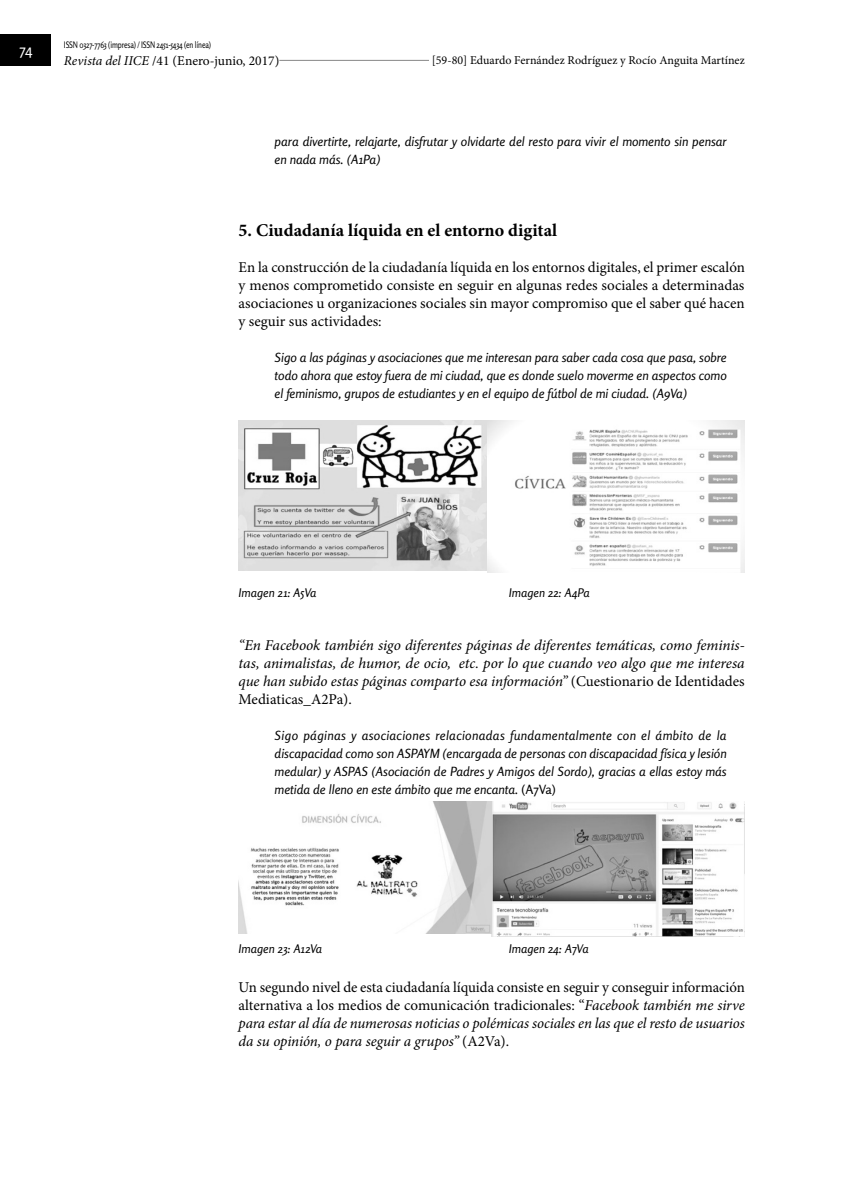
<style>
.page{position:relative;width:851px;height:1190px;background:#fff}
.page>*{position:absolute;margin:0;border:0;box-sizing:border-box;transform-origin:0 0}
.Art____Subtítulo{font:700 18px "Minion Pro";color:#000}
.Art____Texto_princip{font:15px/18px "Minion Pro";letter-spacing:-.005em;color:#000;text-align:justify}
.Art____Texto_princip-2{font:italic 15px/18px "Minion Pro";letter-spacing:-.01em;color:#000;text-align:justify}
.t1{font:15px "Rosario";color:#fff}
.t2{font:13.5px "Minion Pro";color:#000}
.Art____Cita{font:italic 12.75px/18px "Rosario";color:#000;text-align:justify}
.t3{font:12px "Minion Pro";color:#000}
.Art____Fuente_cuadro{font:italic 12px "Rosario";color:#000}
.t4{font:9px "Rosario";letter-spacing:-.02em;color:#000;scale:.8 1}
.s1{font-style:italic}
.s2{font-style:normal}
</style>
<div class="page">
<hr style="left:204px;top:60px;width:528px;height:1px;background:#878787">
<div style="left:64px;top:54px;width:215px;height:15px;background:#fff"></div>
<div style="left:0;top:35px;width:50px;height:31px;background:#000"></div>
<div style="left:429px;top:54px;width:315px;height:15px;background:#fff"></div>
<img style="left:238px;top:421px;width:249px;height:149px">
<img style="left:487px;top:421px;width:257px;height:151px">
<img style="left:491px;top:801px;width:253px;height:136px">
<img style="left:238px;top:802px;width:253px;height:132px">
<p class="t1" style="left:19px;top:41px;width:15px">74</p>
<p class="t4" style="left:64px;top:40px;width:185px">ISSN 0327-7763 (impresa) / ISSN 2451-5434 (en línea)</p>
<p class="t2" style="left:64px;top:51px;width:217px"><span class="s1">Revista del IICE</span> /41 (Enero-junio, 2017)</p>
<p class="t3" style="left:431px;top:52px;width:314px">[59-80] Eduardo Fernández Rodríguez y Rocío Anguita Martínez</p>
<p class="Art____Cita" style="left:274px;top:132px;width:453px">para divertirte, relajarte, disfrutar y olvidarte del resto para vivir el momento sin pensar en nada más. (A1Pa)</p>
<p class="Art____Subtítulo" style="left:238px;top:217px;width:320px">5. Ciudadanía líquida en el entorno digital</p>
<p class="Art____Texto_princip" style="left:238px;top:258px;width:507px">En la construcción de la ciudadanía líquida en los entornos digitales, el primer escalón y menos comprometido consiste en seguir en algunas redes sociales a determinadas asociaciones u organizaciones sociales sin mayor compromiso que el saber qué hacen y seguir sus actividades:</p>
<p class="Art____Cita" style="left:274px;top:348px;width:453px">Sigo a las páginas y asociaciones que me interesan para saber cada cosa que pasa, sobre todo ahora que estoy fuera de mi ciudad, que es donde suelo moverme en aspectos como el feminismo, grupos de estudiantes y en el equipo de fútbol de mi ciudad. (A9Va)</p>
<p class="Art____Fuente_cuadro" style="left:238px;top:586px;width:79px">Imagen 21: A5Va</p>
<p class="Art____Fuente_cuadro" style="left:508px;top:586px;width:82px">Imagen 22: A4Pa</p>
<p class="Art____Texto_princip-2" style="left:238px;top:636px;width:507px">“En Facebook también sigo diferentes páginas de diferentes temáticas, como feminis&shy;tas, animalistas, de humor, de ocio, etc. por lo que cuando veo algo que me interesa que han subido estas páginas comparto esa información” <span class="s2">(Cuestionario de Identidades Mediaticas_A2Pa).</span></p>
<p class="Art____Cita" style="left:274px;top:726px;width:453px">Sigo páginas y asociaciones relacionadas fundamentalmente con el ámbito de la discapacidad como son ASPAYM (encargada de personas con discapacidad física y lesión medular) y ASPAS (Asociación de Padres y Amigos del Sordo), gracias a ellas estoy más metida de lleno en este ámbito que me encanta. <span class="s2">(A7Va)</span></p>
<p class="Art____Fuente_cuadro" style="left:238px;top:941px;width:85px">Imagen 23: A12Va</p>
<p class="Art____Fuente_cuadro" style="left:508px;top:941px;width:81px">Imagen 24: A7Va</p>
<p class="Art____Texto_princip" style="left:238px;top:978px;width:507px">Un segundo nivel de esta ciudadanía líquida consiste en seguir y conseguir información alternativa a los medios de comunicación tradicionales: “<span class="s1">Facebook también me sirve para estar al día de numerosas noticias o polémicas sociales en las que el resto de usuarios da su opinión, o para seguir a grupos”</span> (A2Va).</p>
</div>
